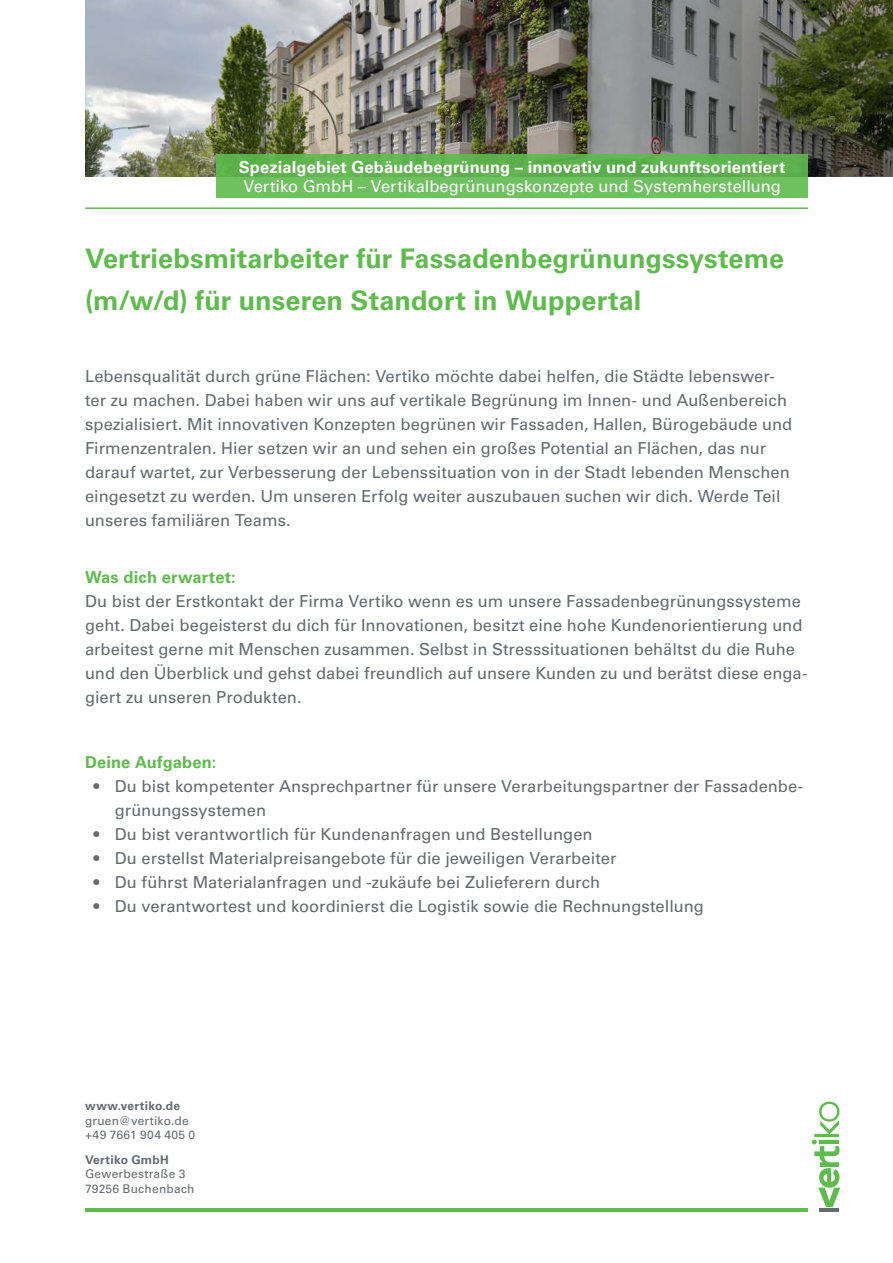
<style>
.page{position:relative;width:893px;height:1263px;background:#fff}
.page>*{position:absolute;margin:0;border:0;box-sizing:border-box;transform-origin:0 0}
.t1{font:700 27px/42px "Univers LT Std";letter-spacing:.005em;color:#5fbb4e}
.t2{font:16.5px/24px "Univers LT Std";letter-spacing:.005em;color:#636a6f}
.t3{font:700 16.5px "Univers LT Std";letter-spacing:.005em;color:#fff}
.t4{font:16.5px "Univers LT Std";color:#fff}
.t5{font:700 16.5px "Univers LT Std";letter-spacing:.01em;color:#5fbb4e}
.t6{font:12px/14.4px "Univers LT Std";letter-spacing:.02em;color:#636a6f}
.t7{font:700 12px "Univers LT Std";letter-spacing:.02em;color:#636a6f}
</style>
<div class="page">
<svg style="left:812px;top:1101px;width:28px;height:106px"></svg>
<hr style="left:820px;top:1208px;width:19px;height:4px;background:#636a6f">
<img style="left:85px;top:0;width:808px;height:176px">
<hr style="left:85px;top:1208px;width:723px;height:4px;background:#5fbb4e">
<hr style="left:85px;top:207px;width:723px;height:2px;background:#5fbb4e">
<div style="left:217px;top:155px;width:591px;height:43px;background:linear-gradient(to bottom,#5bae4a,#73c565)"></div>
<p class="t3" style="left:239px;top:157px;width:548px">Spezialgebiet Gebäudebegrünung – innovativ und zukunftsorientiert</p>
<p class="t4" style="left:243px;top:177px;width:539px">Vertiko GmbH – Vertikalbegrünungskonzepte und Systemherstellung</p>
<h1 class="t1" style="left:85px;top:238px;width:700px">Vertriebsmitarbeiter für Fassadenbegrünungssysteme (m/w/d) für unseren Standort in Wuppertal</h1>
<p class="t2" style="left:85px;top:365px;width:709px">Lebensqualität durch grüne Flächen: Vertiko möchte dabei helfen, die Städte lebenswer&shy;ter zu machen. Dabei haben wir uns auf vertikale Begrünung im Innen- und Außenbereich spezialisiert. Mit innovativen Konzepten begrünen wir Fassaden, Hallen, Bürogebäude und Firmenzentralen. Hier setzen wir an und sehen ein großes Potential an Flächen, das nur darauf wartet, zur Verbesserung der Lebenssituation von in der Stadt lebenden Menschen eingesetzt zu werden. Um unseren Erfolg weiter auszubauen suchen wir dich. Werde Teil unseres familiären Teams.</p>
<p class="t5" style="left:85px;top:567px;width:152px">Was dich erwartet:</p>
<p class="t2" style="left:85px;top:589px;width:724px">Du bist der Erstkontakt der Firma Vertiko wenn es um unsere Fassadenbegrünungssysteme geht. Dabei begeisterst du dich für Innovationen, besitzt eine hohe Kundenorientierung und arbeitest gerne mit Menschen zusammen. Selbst in Stresssituationen behältst du die Ruhe und den Überblick und gehst dabei freundlich auf unsere Kunden zu und berätst diese enga&shy;giert zu unseren Produkten.</p>
<p class="t5" style="left:85px;top:752px;width:133px">Deine Aufgaben:</p>
<p class="t2" style="left:115px;top:774px;width:690px;text-indent:-21px">• Du bist kompetenter Ansprechpartner für unsere Verarbeitungspartner der Fassadenbe&shy;grünungssystemen</p>
<p class="t2" style="left:94px;top:822px;width:501px">• Du bist verantwortlich für Kundenanfragen und Bestellungen</p>
<p class="t2" style="left:94px;top:846px;width:524px">• Du erstellst Materialpreisangebote für die jeweiligen Verarbeiter</p>
<p class="t2" style="left:94px;top:870px;width:508px">• Du führst Materialanfragen und -zukäufe bei Zulieferern durch</p>
<p class="t2" style="left:94px;top:894px;width:612px">• Du verantwortest und koordinierst die Logistik sowie die Rechnungstellung</p>
<p class="t7" style="left:85px;top:1099px;width:97px">www.vertiko.de</p>
<p class="t6" style="left:85px;top:1113px;width:112px">gruen@vertiko.de +49 7661 904 405 0</p>
<p class="t7" style="left:85px;top:1152px;width:85px">Vertiko GmbH</p>
<p class="t6" style="left:85px;top:1167px;width:111px">Gewerbestraße 3<br>79256 Buchenbach</p>
</div>
